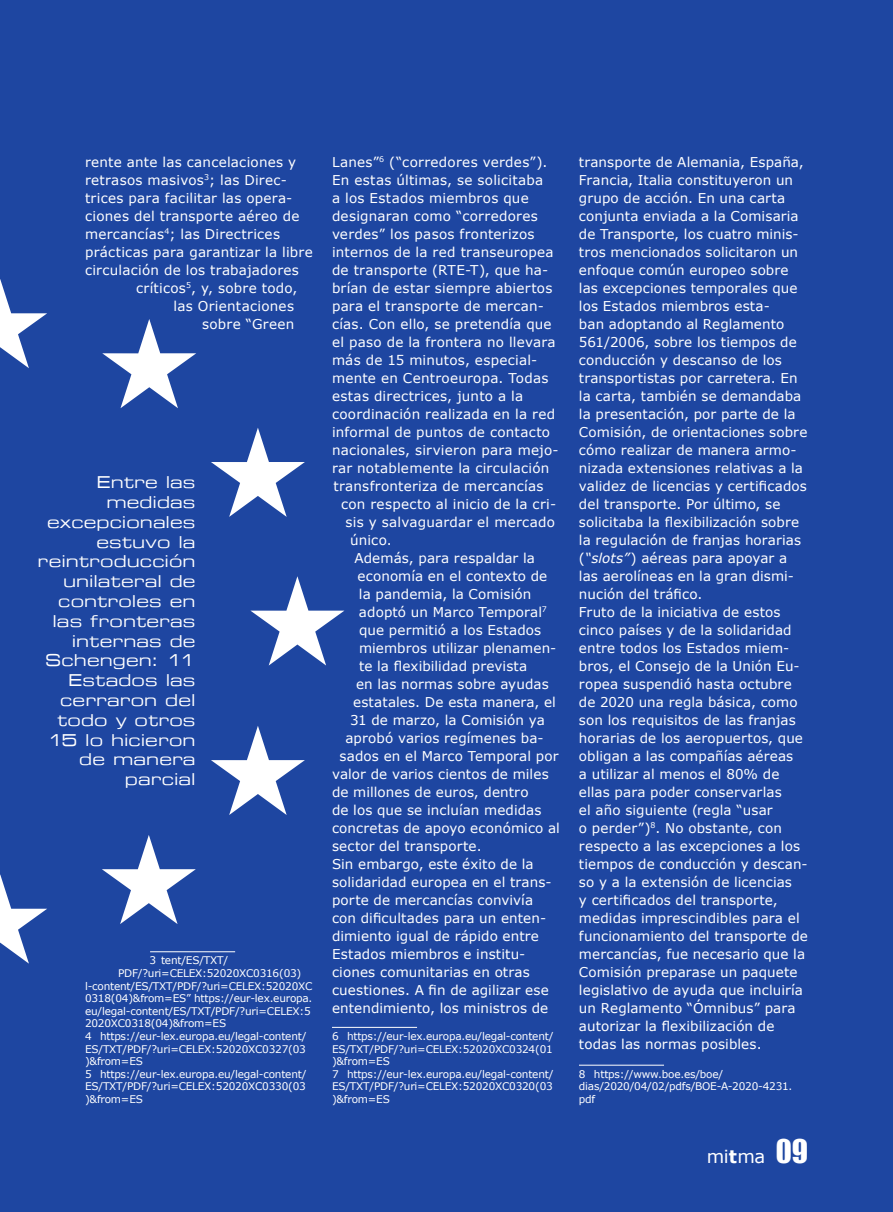
<style>
.page{position:relative;width:893px;height:1212px;background:#1e46a1}
.page>*{position:absolute;margin:0;border:0;box-sizing:border-box;transform-origin:0 0}
.t1{font:18px "Verdana";color:#fff}
.t2{font:16.5px/19.8px "Eurostile Extended";letter-spacing:.005em;color:#fff;text-align:right}
.t3{font:13.5px/18px "Verdana";letter-spacing:.01em;color:#fff}
.t4{font:10.5px/12.6px "Verdana";letter-spacing:-.02em;color:#fff}
.s1{font-style:italic}
.s2{font-weight:700}
.s3{font-family:"Impact";font-size:30px}
</style>
<div class="page">
<svg style="left:0;top:279px;width:47px;height:89px"></svg>
<svg style="left:0;top:874px;width:47px;height:90px"></svg>
<svg style="left:102px;top:835px;width:94px;height:89px"></svg>
<svg style="left:211px;top:726px;width:94px;height:89px"></svg>
<svg style="left:250px;top:576px;width:94px;height:89px"></svg>
<svg style="left:211px;top:428px;width:94px;height:89px"></svg>
<svg style="left:102px;top:319px;width:94px;height:89px"></svg>
<hr style="left:150px;top:951px;width:85px;height:1px;background:#fff">
<hr style="left:332px;top:1027px;width:85px;height:1px;background:#fff">
<hr style="left:579px;top:1065px;width:85px;height:1px;background:#fff">
<p class="t3" style="left:85px;top:153px;width:229px">rente ante las cancelaciones y retrasos masivos<sup>3</sup>; las Direc&shy;trices para facilitar las opera&shy;ciones del transporte aéreo de mercancías<sup>4</sup>; las Directrices prácticas para garantizar la libre circulación de los trabajadores</p>
<p class="t3" style="left:136px;top:279px;width:163px;text-align:right">críticos<sup>5</sup>, y, sobre todo, las Orientaciones sobre “Green</p>
<p class="t2" style="left:38px;top:472px;width:159px">Entre las medidas excepcionales estuvo la reintroducción unilateral de controles en las fronteras internas de<br>Schengen: 11<br>Estados las cerraron del todo y otros<br>15 lo hicieron de manera parcial</p>
<p class="t4" style="left:150px;top:954px;width:80px">3 tent/ES/TXT/</p>
<p class="t4" style="left:118px;top:967px;width:185px">PDF/?uri=CELEX:52020XC0316(03)</p>
<p class="t4" style="left:85px;top:979px;width:229px">l-content/ES/TXT/PDF/?uri=CELEX:52020XC</p>
<p class="t4" style="left:85px;top:992px;width:229px">0318(04)&amp;from=ES” https://eur-lex.europa.</p>
<p class="t4" style="left:85px;top:1005px;width:227px">eu/legal-content/ES/TXT/PDF/?uri=CELEX:5</p>
<p class="t4" style="left:85px;top:1017px;width:143px">2020XC0318(04)&amp;from=ES</p>
<p class="t4" style="left:85px;top:1030px;width:223px">4 https://eur-lex.europa.eu/legal-content/</p>
<p class="t4" style="left:85px;top:1042px;width:222px">ES/TXT/PDF/?uri=CELEX:52020XC0327(03</p>
<p class="t4" style="left:85px;top:1055px;width:59px">)&amp;from=ES</p>
<p class="t4" style="left:85px;top:1068px;width:223px">5 https://eur-lex.europa.eu/legal-content/</p>
<p class="t4" style="left:85px;top:1080px;width:222px">ES/TXT/PDF/?uri=CELEX:52020XC0330(03</p>
<p class="t4" style="left:85px;top:1093px;width:59px">)&amp;from=ES</p>
<p class="t3" style="left:332px;top:153px;width:228px">Lanes”<sup>6</sup> (“corredores verdes”).<br>En estas últimas, se solicitaba<br>a los Estados miembros que designaran como “corredores verdes” los pasos fronterizos internos de la red transeuropea de transporte (RTE-T), que ha&shy;brían de estar siempre abiertos para el transporte de mercan&shy;cías. Con ello, se pretendía que el paso de la frontera no llevara más de 15 minutos, especial&shy;mente en Centroeuropa. Todas estas directrices, junto a la coordinación realizada en la red informal de puntos de contacto nacionales, sirvieron para mejo&shy;rar notablemente la circulación transfronteriza de mercancías</p>
<p class="t3" style="left:341px;top:495px;width:217px">con respecto al inicio de la cri-</p>
<p class="t3" style="left:345px;top:513px;width:211px">sis y salvaguardar el mercado</p>
<p class="t3" style="left:350px;top:531px;width:43px">único.</p>
<p class="t3" style="left:354px;top:549px;width:182px">Además, para respaldar la</p>
<p class="t3" style="left:357px;top:567px;width:191px">economía en el contexto de</p>
<p class="t3" style="left:359px;top:585px;width:174px">la pandemia, la Comisión</p>
<p class="t3" style="left:359px;top:603px;width:189px">adoptó un Marco Temporal<sup>7</sup></p>
<p class="t3" style="left:359px;top:621px;width:184px">que permitió a los Estados</p>
<p class="t3" style="left:359px;top:639px;width:199px">miembros utilizar plenamen-</p>
<p class="t3" style="left:359px;top:657px;width:170px">te la flexibilidad prevista</p>
<p class="t3" style="left:356px;top:675px;width:194px">en las normas sobre ayudas</p>
<p class="t3" style="left:353px;top:693px;width:204px">estatales. De esta manera, el</p>
<p class="t3" style="left:350px;top:711px;width:196px">31 de marzo, la Comisión ya</p>
<p class="t3" style="left:346px;top:729px;width:200px">aprobó varios regímenes ba-</p>
<p class="t3" style="left:339px;top:747px;width:220px">sados en el Marco Temporal por</p>
<p class="t3" style="left:332px;top:765px;width:218px">valor de varios cientos de miles</p>
<p class="t3" style="left:332px;top:783px;width:198px">de millones de euros, dentro</p>
<p class="t3" style="left:332px;top:801px;width:211px">de los que se incluían medidas</p>
<p class="t3" style="left:332px;top:819px;width:229px">concretas de apoyo económico al</p>
<p class="t3" style="left:332px;top:837px;width:151px">sector del transporte.</p>
<p class="t3" style="left:332px;top:855px;width:203px">Sin embargo, este éxito de la</p>
<p class="t3" style="left:332px;top:873px;width:221px">solidaridad europea en el trans-</p>
<p class="t3" style="left:332px;top:891px;width:203px">porte de mercancías convivía</p>
<p class="t3" style="left:332px;top:909px;width:216px">con dificultades para un enten-</p>
<p class="t3" style="left:332px;top:927px;width:208px">dimiento igual de rápido entre</p>
<p class="t3" style="left:332px;top:945px;width:195px">Estados miembros e institu-</p>
<p class="t3" style="left:332px;top:963px;width:199px">ciones comunitarias en otras</p>
<p class="t3" style="left:332px;top:981px;width:218px">cuestiones. A fin de agilizar ese</p>
<p class="t3" style="left:332px;top:999px;width:218px">entendimiento, los ministros de</p>
<p class="t4" style="left:332px;top:1030px;width:223px">6 https://eur-lex.europa.eu/legal-content/ ES/TXT/PDF/?uri=CELEX:52020XC0324(01 )&amp;from=ES<br>7 https://eur-lex.europa.eu/legal-content/ ES/TXT/PDF/?uri=CELEX:52020XC0320(03 )&amp;from=ES</p>
<p class="t3" style="left:579px;top:153px;width:230px">transporte de Alemania, España,<br>Francia, Italia constituyeron un grupo de acción. En una carta conjunta enviada a la Comisaria de Transporte, los cuatro minis&shy;tros mencionados solicitaron un enfoque común europeo sobre las excepciones temporales que los Estados miembros esta-<br>ban adoptando al Reglamento<br>561/2006, sobre los tiempos de conducción y descanso de los transportistas por carretera. En la carta, también se demandaba la presentación, por parte de la<br>Comisión, de orientaciones sobre cómo realizar de manera armo&shy;nizada extensiones relativas a la validez de licencias y certificados del transporte. Por último, se solicitaba la flexibilización sobre la regulación de franjas horarias (<span class="s1">“slots”</span>) aéreas para apoyar a las aerolíneas en la gran dismi&shy;nución del tráfico.<br>Fruto de la iniciativa de estos cinco países y de la solidaridad entre todos los Estados miem&shy;bros, el Consejo de la Unión Eu&shy;ropea suspendió hasta octubre de 2020 una regla básica, como son los requisitos de las franjas horarias de los aeropuertos, que obligan a las compañías aéreas<br>a utilizar al menos el 80% de ellas para poder conservarlas<br>el año siguiente (regla “usar<br>o perder”)<sup>8</sup>. No obstante, con respecto a las excepciones a los tiempos de conducción y descan&shy;so y a la extensión de licencias<br>y certificados del transporte, medidas imprescindibles para el funcionamiento del transporte de mercancías, fue necesario que la<br>Comisión preparase un paquete legislativo de ayuda que incluiría un Reglamento “Ómnibus” para autorizar la flexibilización de todas las normas posibles.</p>
<p class="t4" style="left:579px;top:1068px;width:215px">8 https://www.boe.es/boe/ dias/2020/04/02/pdfs/BOE-A-2020-4231. pdf</p>
<h1 class="t1" style="left:707px;top:1145px;width:103px">mi<span class="s2">t</span>ma <span class="s3">09</span></h1>
</div>
